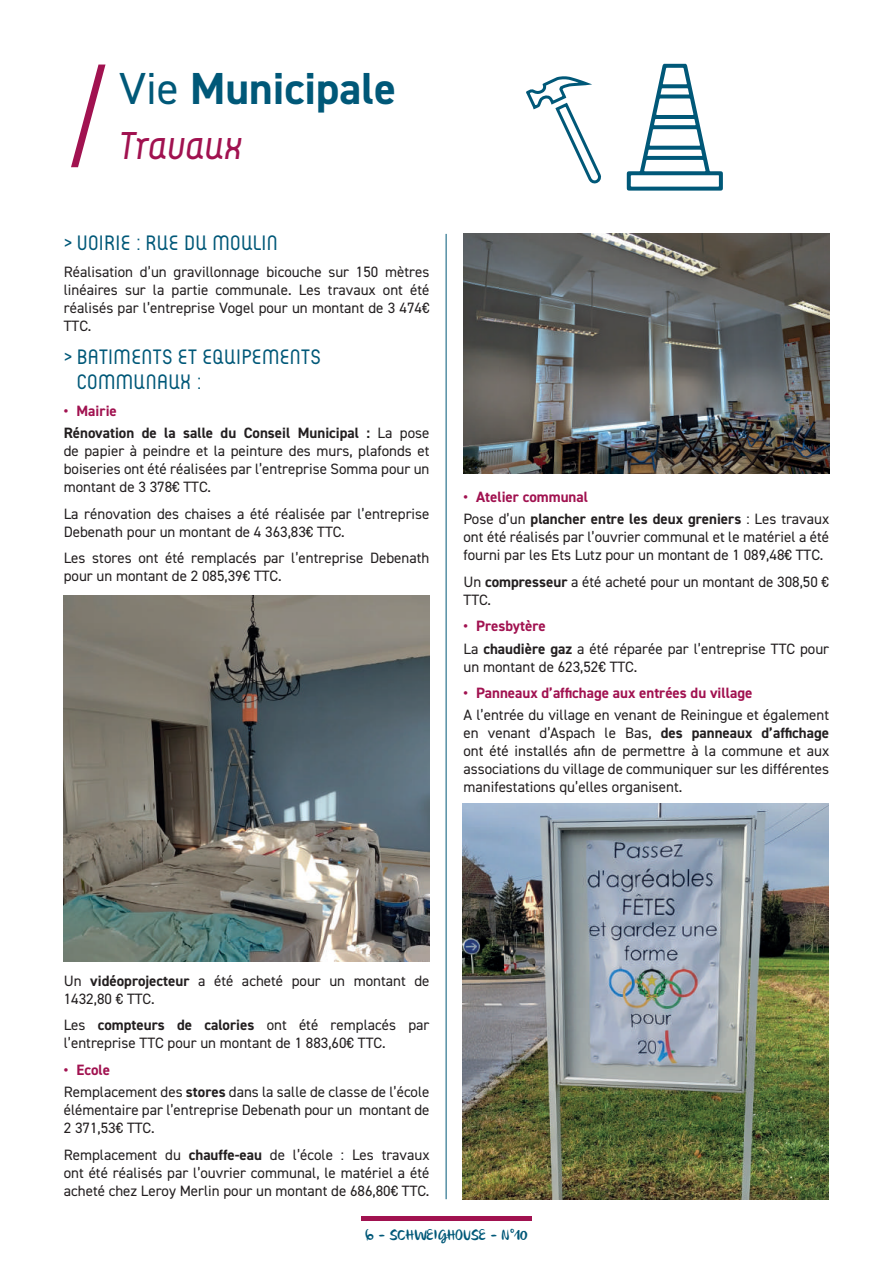
<style>
.page{position:relative;width:893px;height:1263px;background:#fff}
.page>*{position:absolute;margin:0;border:0;box-sizing:border-box;transform-origin:0 0}
.t1{font:700 45px "DIN2014";color:#005878}
.t2{font:italic 39px "Arcus";color:#a11250}
.t3{font:21px/25.2px "Arcus";letter-spacing:.02em;color:#005878}
.t4{font:15px/18px "DIN2014";color:#231f20}
.t5{font:700 15px/22.2px "DIN2014";color:#231f20}
.t6{font:700 15px "DIN2014";color:#a11250}
.t7{font:15px "olivier";color:#005878}
.s1{font-weight:400}
.s2{color:#a11250}
.s3{font-weight:700}
.s4{font-weight:700;color:#a11250}
</style>
<div class="page">
<hr style="left:361px;top:1216px;width:170px;height:4px;background:#a11250">
<svg style="left:71px;top:65px;width:35px;height:102px"></svg>
<hr style="left:446px;top:234px;width:1px;height:965px;background:#005878">
<svg style="left:526px;top:76px;width:75px;height:108px"></svg>
<svg style="left:627px;top:64px;width:96px;height:127px"></svg>
<img style="left:463px;top:803px;width:365px;height:396px">
<img style="left:463px;top:234px;width:366px;height:239px">
<img style="left:64px;top:595px;width:365px;height:366px">
<h1 class="t1" style="left:119px;top:59px;width:279px"><span class="s1">Vie</span> Municipale</h1>
<h2 class="t2" style="left:119px;top:123px;width:125px">Travaux</h2>
<h3 class="t3" style="left:64px;top:230px;width:215px">&gt; VOIRIE : RUE DU MOULIN</h3>
<p class="t4" style="left:64px;top:262px;width:367px;text-align:justify">Réalisation d’un gravillonnage bicouche sur 150 mètres linéaires sur la partie communale. Les travaux ont été réalisés par l’entreprise Vogel pour un montant de 3 474€ TTC.</p>
<h3 class="t3" style="left:77px;top:344px;width:245px;text-indent:-13px">&gt; BATIMENTS ET EQUIPEMENTS<br>COMMUNAUX :</h3>
<p class="t5" style="left:64px;top:399px;width:367px"><span class="s2">• Mairie<br></span>Rénovation de la salle du Conseil Municipal : <span class="s1">La pose</span></p>
<p class="t4" style="left:64px;top:442px;width:367px;text-align:justify">de papier à peindre et la peinture des murs, plafonds et boiseries ont été réalisées par l’entreprise Somma pour un montant de 3 378€ TTC.</p>
<p class="t4" style="left:64px;top:504px;width:367px">La rénovation des chaises a été réalisée par l’entreprise<br>Debenath pour un montant de 4 363,83€ TTC.</p>
<p class="t4" style="left:64px;top:549px;width:367px">Les stores ont été remplacés par l’entreprise Debenath pour un montant de 2 085,39€ TTC.</p>
<p class="t5" style="left:463px;top:486px;width:367px"><span class="s2">• Atelier communal<br></span><span class="s1">Pose d’un</span> plancher entre les deux greniers <span class="s1">: Les travaux</span></p>
<p class="t4" style="left:463px;top:528px;width:367px">ont été réalisés par l’ouvrier communal et le matériel a été fourni par les Ets Lutz pour un montant de 1 089,48€ TTC.</p>
<p class="t4" style="left:463px;top:572px;width:367px">Un <span class="s3">compresseur</span> a été acheté pour un montant de 308,50 €<br>TTC.</p>
<p class="t4" style="left:463px;top:615px;width:367px;line-height:22.2px"><span class="s4">• Presbytère<br></span>La <span class="s3">chaudière gaz</span> a été réparée par l’entreprise TTC pour</p>
<p class="t4" style="left:463px;top:657px;width:175px">un montant de 623,52€ TTC.</p>
<p class="t6" style="left:463px;top:683px;width:290px">• Panneaux d’affichage aux entrées du village</p>
<p class="t4" style="left:463px;top:706px;width:367px;text-align:justify">A l’entrée du village en venant de Reiningue et également en venant d’Aspach le Bas, <span class="s3">des panneaux d’affichage </span>ont été installés afin de permettre à la commune et aux associations du village de communiquer sur les différentes manifestations qu’elles organisent.</p>
<p class="t4" style="left:64px;top:971px;width:367px">Un <span class="s3">vidéoprojecteur</span> a été acheté pour un montant de<br>1432,80 € TTC.</p>
<p class="t4" style="left:64px;top:1016px;width:367px">Les <span class="s3">compteurs de calories</span> ont été remplacés par l’entreprise TTC pour un montant de 1 883,60€ TTC.</p>
<p class="t4" style="left:64px;top:1058px;width:367px;line-height:22.2px"><span class="s4">• Ecole<br></span>Remplacement des <span class="s3">stores</span> dans la salle de classe de l’école</p>
<p class="t4" style="left:64px;top:1100px;width:367px">élémentaire par l’entreprise Debenath pour un montant de<br>2 371,53€ TTC.</p>
<p class="t4" style="left:64px;top:1145px;width:367px;text-align:justify">Remplacement du <span class="s3">chauffe-eau</span> de l’école : Les travaux ont été réalisés par l’ouvrier communal, le matériel a été acheté chez Leroy Merlin pour un montant de 686,80€ TTC.</p>
<p class="t7" style="left:365px;top:1227px;width:164px">6 - SCHWEIGHOUSE - N°10</p>
</div>
